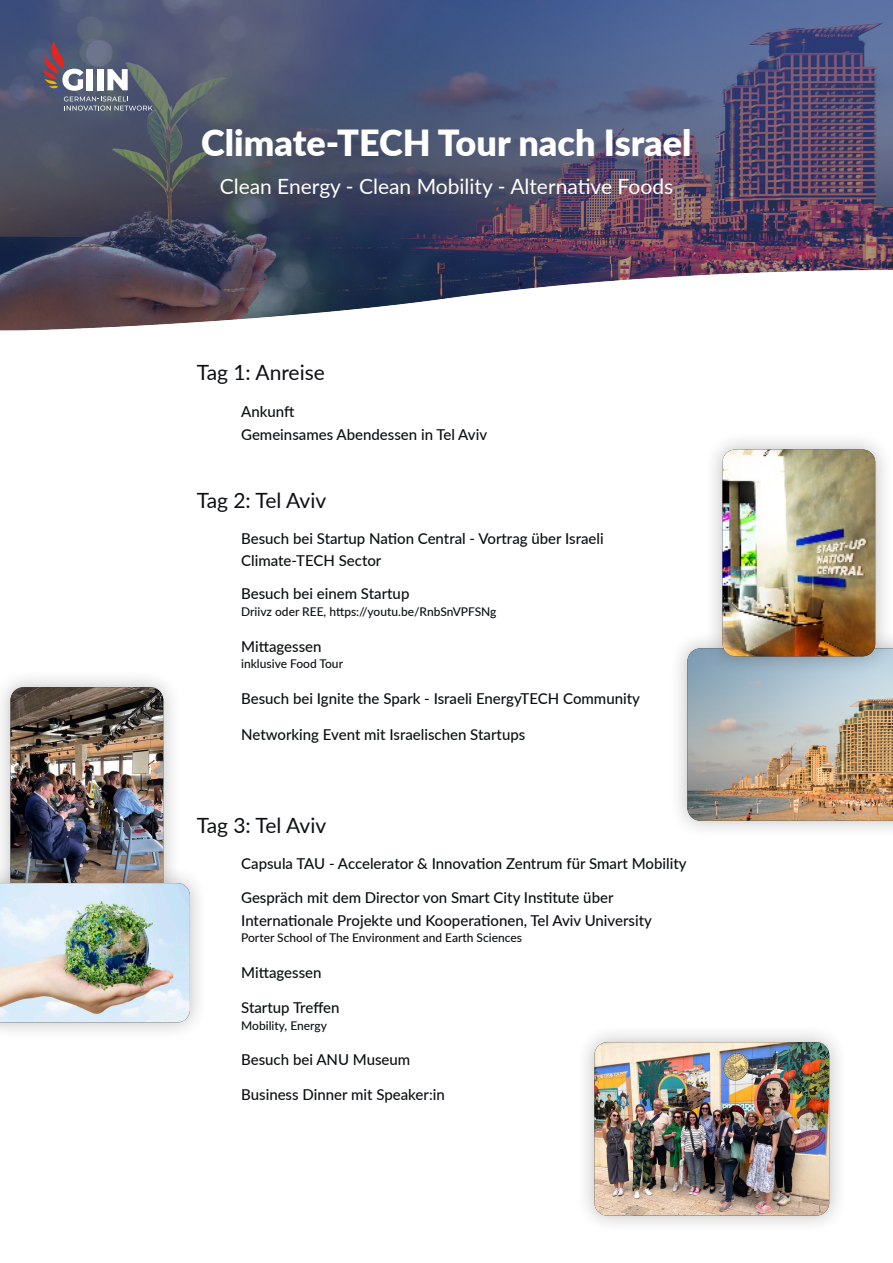
<style>
.page{position:relative;width:893px;height:1263px;background:#fff}
.page>*{position:absolute;margin:0;border:0;box-sizing:border-box;transform-origin:0 0}
.t1{font:900 36px "Lato";color:#fff}
.t2{font:21px "Lato";color:#fff}
.t3{font:21px "Lato";color:#0c1013}
.Absatzformat_1{font:500 15px/22.5px "Lato";color:#0c1013}
.Absatzformat_1-2{font:500 12px "Lato";color:#0c1013}
</style>
<div class="page">
<img style="left:0;top:0;width:893px;height:331px">
<svg style="left:43px;top:41px;width:110px;height:70px;background:#737485"></svg>
<div style="left:576px;top:1024px;width:272px;height:210px;background:#231f20;opacity:.3"></div>
<img style="left:594px;top:1042px;width:235px;height:173px">
<div style="left:0;top:669px;width:182px;height:244px;background:#231f20;opacity:.3"></div>
<img style="left:11px;top:687px;width:152px;height:177px">
<div style="left:669px;top:630px;width:224px;height:209px;background:#231f20;opacity:.3"></div>
<img style="left:687px;top:648px;width:206px;height:173px">
<div style="left:704px;top:431px;width:189px;height:244px;background:#231f20;opacity:.3"></div>
<img style="left:722px;top:449px;width:153px;height:207px">
<div style="left:0;top:864px;width:208px;height:177px;background:#231f20;opacity:.3"></div>
<img style="left:0;top:883px;width:190px;height:139px">
<p class="t1" style="left:201px;top:115px;width:492px">Climate-TECH Tour nach Israel</p>
<p class="t2" style="left:220px;top:172px;width:455px">Clean Energy - Clean Mobility - Alternative Foods</p>
<p class="t3" style="left:197px;top:358px;width:130px">Tag 1: Anreise</p>
<p class="Absatzformat_1" style="left:241px;top:400px;width:55px">Ankunft</p>
<p class="Absatzformat_1" style="left:241px;top:422px;width:247px">Gemeinsames Abendessen in Tel Aviv</p>
<p class="t3" style="left:197px;top:485px;width:131px">Tag 2: Tel Aviv</p>
<p class="Absatzformat_1" style="left:241px;top:526px;width:364px">Besuch bei Startup Nation Central - Vortrag über Israeli<br>Climate-TECH Sector</p>
<p class="Absatzformat_1" style="left:241px;top:582px;width:170px">Besuch bei einem Startup</p>
<p class="Absatzformat_1-2" style="left:241px;top:603px;width:257px">Driivz oder REE, https://youtu.be/RnbSnVPFSNg</p>
<p class="Absatzformat_1" style="left:241px;top:635px;width:82px">Mittagessen</p>
<p class="Absatzformat_1-2" style="left:241px;top:655px;width:103px">inklusive Food Tour</p>
<p class="Absatzformat_1" style="left:241px;top:687px;width:400px">Besuch bei Ignite the Spark - Israeli EnergyTECH Community</p>
<p class="Absatzformat_1" style="left:241px;top:722px;width:286px">Networking Event mit Israelischen Startups</p>
<p class="t3" style="left:197px;top:810px;width:131px">Tag 3: Tel Aviv</p>
<p class="Absatzformat_1" style="left:241px;top:851px;width:447px">Capsula TAU - Accelerator &amp; Innovation Zentrum für Smart Mobility</p>
<p class="Absatzformat_1" style="left:241px;top:886px;width:412px">Gespräch mit dem Director von Smart City Institute über<br>Internationale Projekte und Kooperationen, Tel Aviv University</p>
<p class="Absatzformat_1-2" style="left:241px;top:929px;width:282px">Porter School of The Environment and Earth Sciences</p>
<p class="Absatzformat_1" style="left:241px;top:961px;width:82px">Mittagessen</p>
<p class="Absatzformat_1" style="left:241px;top:996px;width:100px">Startup Treffen</p>
<p class="Absatzformat_1-2" style="left:241px;top:1017px;width:87px">Mobility, Energy</p>
<p class="Absatzformat_1" style="left:241px;top:1048px;width:171px">Besuch bei ANU Museum</p>
<p class="Absatzformat_1" style="left:241px;top:1083px;width:205px">Business Dinner mit Speaker:in</p>
</div>
